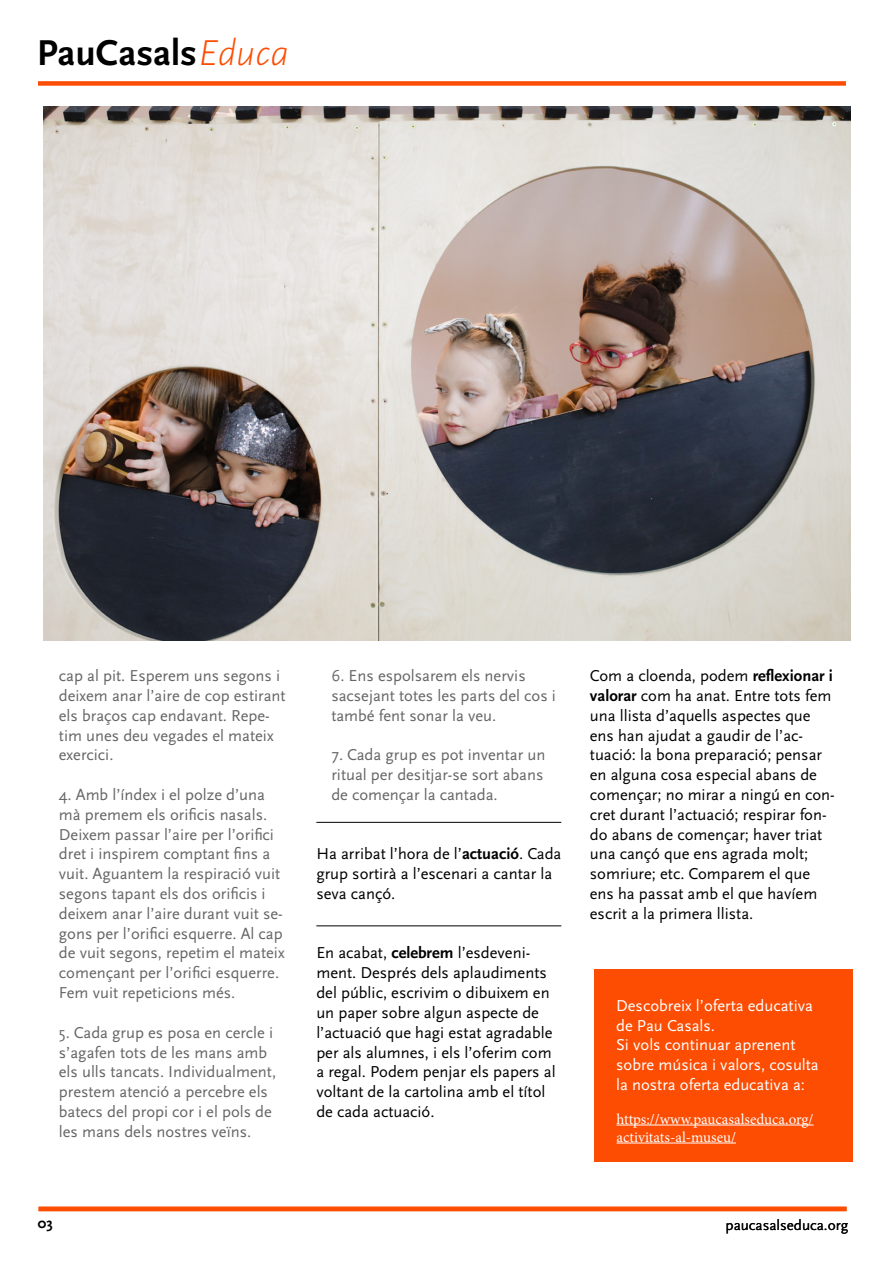
<style>
.page{position:relative;width:893px;height:1263px;background:#fff}
.page>*{position:absolute;margin:0;border:0;box-sizing:border-box;transform-origin:0 0}
.t1{font:700 37.5px "Scala Sans Pro";color:#000}
.t2{font:16.5px/19.8px "Scala Sans Pro";color:#666}
.t3{font:16.5px/19.8px "Scala Sans Pro";color:#000}
.t4{font:16.5px/19.8px "Scala Sans Pro";color:#fff}
.t5{font:15px/18px "Minion Pro";color:#fff}
.t6{font:15px "Scala Sans Pro";color:#000}
.t7{font:700 15px "Scala Sans Pro";color:#000}
.s1{font-weight:300;font-style:italic;color:#fc4d03}
.s2{font-weight:700}
</style>
<div class="page">
<div style="left:38px;top:81px;width:808px;height:5px;background:#fc4d03"></div>
<hr style="left:39px;top:1207px;width:807px;height:4px;background:#fc4d03">
<div style="left:595px;top:970px;width:258px;height:192px;background:#fc4d03"></div>
<hr style="left:616px;top:1124px;width:197px;height:1px;background:#fff">
<hr style="left:616px;top:1142px;width:120px;height:1px;background:#fff">
<img style="left:44px;top:107px;width:806px;height:534px">
<hr style="left:316px;top:822px;width:245px;height:1px;background:#000">
<hr style="left:316px;top:925px;width:245px;height:1px;background:#000">
<h1 class="t1" style="left:37px;top:31px;width:254px">PauCasals<span class="s1">Educa</span></h1>
<p class="t2" style="left:59px;top:666px;width:228px">cap al pit. Esperem uns segons i deixem anar l’aire de cop estirant els braços cap endavant. Repe&shy;tim unes deu vegades el mateix exercici.</p>
<p class="t2" style="left:59px;top:785px;width:227px">4. Amb l’índex i el polze d’una mà premem els orificis nasals.<br>Deixem passar l’aire per l’orifici dret i inspirem comptant fins a vuit. Aguantem la respiració vuit segons tapant els dos orificis i deixem anar l’aire durant vuit se&shy;gons per l’orifici esquerre. Al cap de vuit segons, repetim el mateix començant per l’orifici esquerre.<br>Fem vuit repeticions més.</p>
<p class="t2" style="left:59px;top:1022px;width:219px">5. Cada grup es posa en cercle i s’agafen tots de les mans amb els ulls tancats. Individualment, prestem atenció a percebre els batecs del propi cor i el pols de les mans dels nostres veïns.</p>
<p class="t7" style="left:38px;top:1215px;width:16px">03</p>
<p class="t2" style="left:331px;top:666px;width:226px">6. Ens espolsarem els nervis sacsejant totes les parts del cos i també fent sonar la veu.</p>
<p class="t2" style="left:331px;top:745px;width:216px;text-align:justify">7. Cada grup es pot inventar un ritual per desitjar-se sort abans de començar la cantada.</p>
<p class="t3" style="left:316px;top:844px;width:247px">Ha arribat l’hora de l’<span class="s2">actuació</span>. Cada grup sortirà a l’escenari a cantar la seva cançó.</p>
<p class="t3" style="left:316px;top:943px;width:241px">En acabat, <span class="s2">celebrem</span> l’esdeveni&shy;ment. Després dels aplaudiments del públic, escrivim o dibuixem en un paper sobre algun aspecte de l’actuació que hagi estat agradable per als alumnes, i els l’oferim com a regal. Podem penjar els papers al voltant de la cartolina amb el títol de cada actuació.</p>
<p class="t3" style="left:590px;top:666px;width:246px">Com a cloenda, podem <span class="s2">reflexionar i valorar</span> com ha anat. Entre tots fem una llista d’aquells aspectes que ens han ajudat a gaudir de l’ac&shy;tuació: la bona preparació; pensar en alguna cosa especial abans de començar; no mirar a ningú en con&shy;cret durant l’actuació; respirar fon&shy;do abans de començar; haver triat una cançó que ens agrada molt; somriure; etc. Comparem el que ens ha passat amb el que havíem escrit a la primera llista.</p>
<p class="t4" style="left:616px;top:995px;width:204px">Descobreix l’oferta educativa de Pau Casals.<br>Si vols continuar aprenent sobre música i valors, cosulta la nostra oferta educativa a:</p>
<p class="t5" style="left:616px;top:1110px;width:199px">https://www.paucasalseduca.org/ activitats-al-museu/</p>
<p class="t6" style="left:726px;top:1217px;width:124px">paucasalseduca.org</p>
</div>
